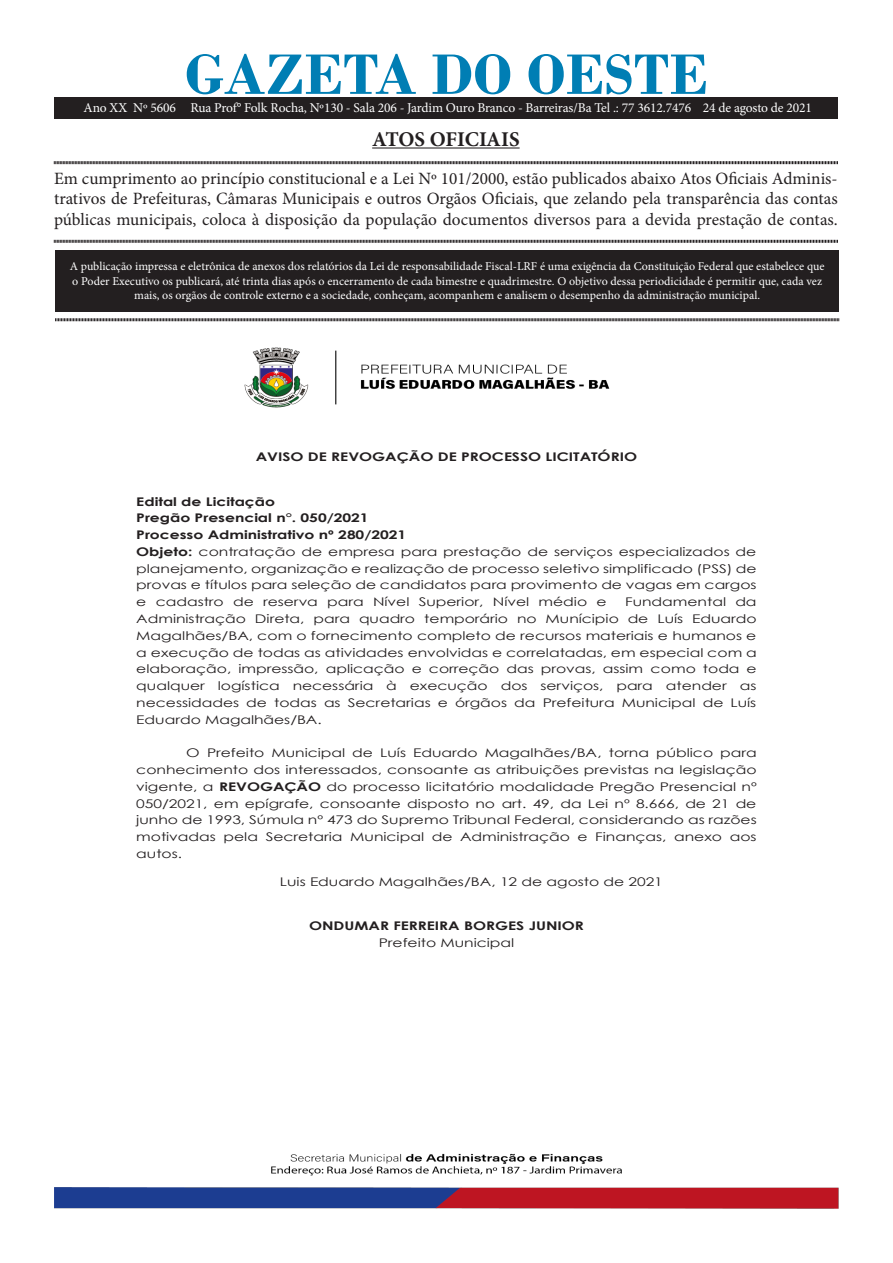
<style>
.page{position:relative;width:893px;height:1263px;background:#fff}
.page>*{position:absolute;margin:0;border:0;box-sizing:border-box;transform-origin:0 0}
.t1{font:700 60px "Bodoni";color:#007eb4}
.t2{font:700 21px "Minion Pro";letter-spacing:-.005em;color:#231f20}
.t3{font:17.25px/20.7px "Minion Pro";color:#231f20;text-align:justify}
.t4{font:13.5px "Minion Pro";letter-spacing:-.01em;color:#fff}
.t5{font:12px/16.8px "Century Gothic";color:#231f20;text-align:justify;scale:1.31 1}
.t6{font:12px/14.4px "Minion Pro";color:#fff;text-align:center}
.t7{font:700 12px/16.8px "Century Gothic";color:#231f20;text-align:center;scale:1.31 1}
.s1{font-weight:700}
.s2{font-weight:400}
</style>
<div class="page">
<div style="left:55px;top:250px;width:784px;height:61px;background:#231f20"></div>
<hr style="left:372px;top:147px;width:148px;height:2px;background:#231f20">
<svg style="left:54px;top:161px;width:784px;height:4px"></svg>
<svg style="left:54px;top:239px;width:784px;height:4px"></svg>
<svg style="left:55px;top:318px;width:784px;height:4px"></svg>
<div style="left:54px;top:98px;width:784px;height:20px;background:#231f20"></div>
<img style="left:244px;top:347px;width:366px;height:61px">
<img style="left:54px;top:1153px;width:785px;height:56px">
<p class="t1" style="left:185px;top:39px;width:525px">GAZETA DO OESTE</p>
<p class="t2" style="left:372px;top:124px;width:149px">ATOS OFICIAIS</p>
<p class="t3" style="left:54px;top:168px;width:785px">Em cumprimento ao princípio constitucional e a Lei Nº 101/2000, estão publicados abaixo Atos Oficiais Adminis&shy;trativos de Prefeituras, Câmaras Municipais e outros Orgãos Oficiais, que zelando pela transparência das contas públicas municipais, coloca à disposição da população documentos diversos para a devida prestação de contas.</p>
<p class="t6" style="left:70px;top:259px;width:756px">A publicação impressa e eletrônica de anexos dos relatórios da Lei de responsabilidade Fiscal-LRF é uma exigência da Constituição Federal que estabelece que o Poder Executivo os publicará, até trinta dias após o encerramento de cada bimestre e quadrimestre. O objetivo dessa periodicidade é permitir que, cada vez mais, os orgãos de controle externo e a sociedade, conheçam, acompanhem e analisem o desempenho da administração municipal.</p>
<p class="t4" style="left:84px;top:98px;width:730px">Ano XX Nº 5606 Rua Prof° Folk Rocha, Nº130 - Sala 206 - Jardim Ouro Branco - Barreiras/Ba Tel .: 77 3612.7476 24 de agosto de 2021</p>
<p class="t7" style="left:256px;top:448px;width:293px">AVISO DE REVOGAÇÃO DE PROCESSO LICITATÓRIO</p>
<p class="t5" style="left:136px;top:493px;width:475px;text-align:left"><span class="s1">Edital de Licitação<br>Pregão Presencial n°. 050/2021<br>Processo Administrativo nº 280/2021<br>Objeto:</span> contratação de empresa para prestação de serviços especializados de planejamento, organização e realização de processo seletivo simplificado (PSS) de provas e títulos para seleção de candidatos para provimento de vagas em cargos e cadastro de reserva para Nível Superior, Nível médio e</p>
<p class="t5" style="left:136px;top:593px;width:475px;text-indent:489px">Fundamental da Administração Direta, para quadro temporário no Munícipio de Luís Eduardo Magalhães/BA, com o fornecimento completo de recursos materiais e humanos e a execução de todas as atividades envolvidas e correlatadas, em especial com a elaboração, impressão, aplicação e correção das provas, assim como toda e qualquer logística necessária à execução dos serviços, para atender as necessidades de todas as Secretarias e órgãos da Prefeitura Municipal de Luís Eduardo Magalhães/BA.</p>
<p class="t5" style="left:136px;top:744px;width:475px;text-indent:50px">O Prefeito Municipal de Luís Eduardo Magalhães/BA, torna público para conhecimento dos interessados, consoante as atribuições previstas na legislação vigente, a <span class="s1">REVOGAÇÃO</span> do processo licitatório modalidade Pregão Presencial nº 050/2021, em epígrafe, consoante disposto no art. 49, da Lei nº 8.666, de 21 de junho de 1993, Súmula nº 473 do Supremo Tribunal Federal, considerando as razões motivadas pela Secretaria Municipal de Administração e Finanças, anexo aos autos.</p>
<p class="t5" style="left:280px;top:873px;width:294px">Luis Eduardo Magalhães/BA, 12 de agosto de 2021</p>
<p class="t7" style="left:309px;top:917px;width:211px">ONDUMAR FERREIRA BORGES JUNIOR<br><span class="s2">Prefeito Municipal</span></p>
</div>
